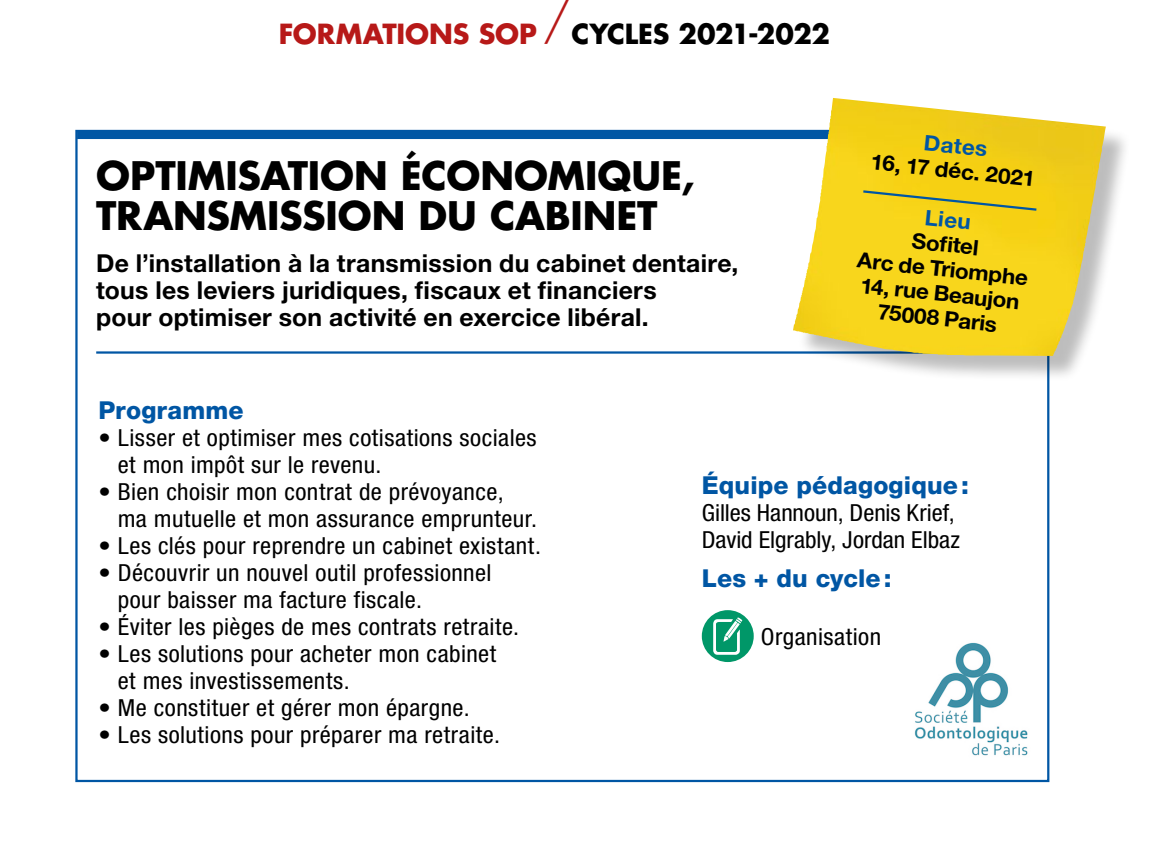
<style>
.page{position:relative;width:1162px;height:854px;background:#fff}
.page>*{position:absolute;margin:0;border:0;box-sizing:border-box;transform-origin:0 0}
.t1{font:700 38.25px/40.5px "Futura Std";letter-spacing:-.005em;color:#000}
.t2{font:700 27px "Futura Std";letter-spacing:-.015em;color:#000}
.t3{font:700 27px "Futura Std";color:#b71918}
.t4{font:700 24.75px/27px "Helvetica Neue LT Std";letter-spacing:.01em;color:#000}
.t5{font:800 24.75px "Helvetica Neue LT Std";letter-spacing:.005em;color:#0056a4}
.t6{font:condensed 23.4px/27px "Helvetica Neue LT Std";letter-spacing:.02em;color:#000;scale:1.05 1}
.t7{font:condensed 23.4px/27px "Helvetica Neue LT Std";color:#000;scale:1.05 1}
.t8{font:700 21.38px/24.8px "Helvetica Neue LT Std";color:#000;text-align:center;scale:1.05 1}
.t9{font:700 21.38px "Helvetica Neue LT Std";color:#0056a4;scale:1.05 1}
</style>
<div class="page">
<div style="left:77px;top:130px;width:972px;height:9px;background:#0056a4"></div>
<hr style="left:96px;top:351px;width:953px;height:3px;background:#0056a4">
<div style="left:702px;top:610px;width:51px;height:52px;background:#009768;border-radius:50%"></div>
<svg style="left:713px;top:617px;width:29px;height:38px"></svg>
<div style="left:796px;top:102px;width:335px;height:280px;background:#000;opacity:.26"></div>
<img style="left:793px;top:98px;width:312px;height:258px">
<svg style="left:861px;top:189px;width:177px;height:23px;background:#dec623"></svg>
<img style="left:914px;top:642px;width:114px;height:114px">
<p class="t3" style="left:279px;top:16px;width:260px">FORMATIONS SOP</p>
<p class="t2" style="left:571px;top:16px;width:260px">CYCLES 2021-2022</p>
<h1 class="t1" style="left:96px;top:155px;width:600px">OPTIMISATION ÉCONOMIQUE,<br>TRANSMISSION DU CABINET</h1>
<p class="t4" style="left:96px;top:249px;width:643px">De l’installation à la transmission du cabinet dentaire, tous les leviers juridiques, fiscaux et financiers<br>pour optimiser son activité en exercice libéral.</p>
<p class="t9" style="left:925px;top:129px;width:62px;rotate:6deg">Dates</p>
<p class="t8" style="left:872px;top:149px;width:159px;rotate:6deg">16, 17 déc. 2021</p>
<p class="t9" style="left:926px;top:204px;width:46px;rotate:6deg">Lieu</p>
<p class="t8" style="left:861px;top:222px;width:165px;rotate:6deg">Sofi tel<br>Arc de Triomphe<br>14, rue Beaujon<br>75008 Paris</p>
<p class="t5" style="left:98px;top:395px;width:147px">Programme</p>
<p class="t6" style="left:118px;top:424px;width:400px;text-indent:-19px">• Lisser et optimiser mes cotisations sociales et mon impôt sur le revenu.</p>
<p class="t6" style="left:118px;top:478px;width:401px;text-indent:-19px">• Bien choisir mon contrat de prévoyance, ma mutuelle et mon assurance emprunteur.</p>
<p class="t6" style="left:98px;top:532px;width:423px">• Les clés pour reprendre un cabinet existant.</p>
<p class="t6" style="left:118px;top:559px;width:357px;text-indent:-19px">• Découvrir un nouvel outil professionnel pour baisser ma facture fiscale.</p>
<p class="t6" style="left:98px;top:613px;width:402px">• Éviter les pièges de mes contrats retraite.</p>
<p class="t6" style="left:118px;top:640px;width:362px;text-indent:-19px">• Les solutions pour acheter mon cabinet et mes investissements.</p>
<p class="t6" style="left:98px;top:694px;width:355px">• Me constituer et gérer mon épargne.</p>
<p class="t6" style="left:98px;top:721px;width:384px">• Les solutions pour préparer ma retraite.</p>
<p class="t5" style="left:702px;top:470px;width:269px">Équipe pédagogique:</p>
<p class="t7" style="left:702px;top:499px;width:247px">Gilles Hannoun, Denis Krief,<br>David Elgrably, Jordan Elbaz</p>
<p class="t5" style="left:702px;top:564px;width:191px">Les + du cycle:</p>
<p class="t6" style="left:760px;top:623px;width:116px">Organisation</p>
</div>
